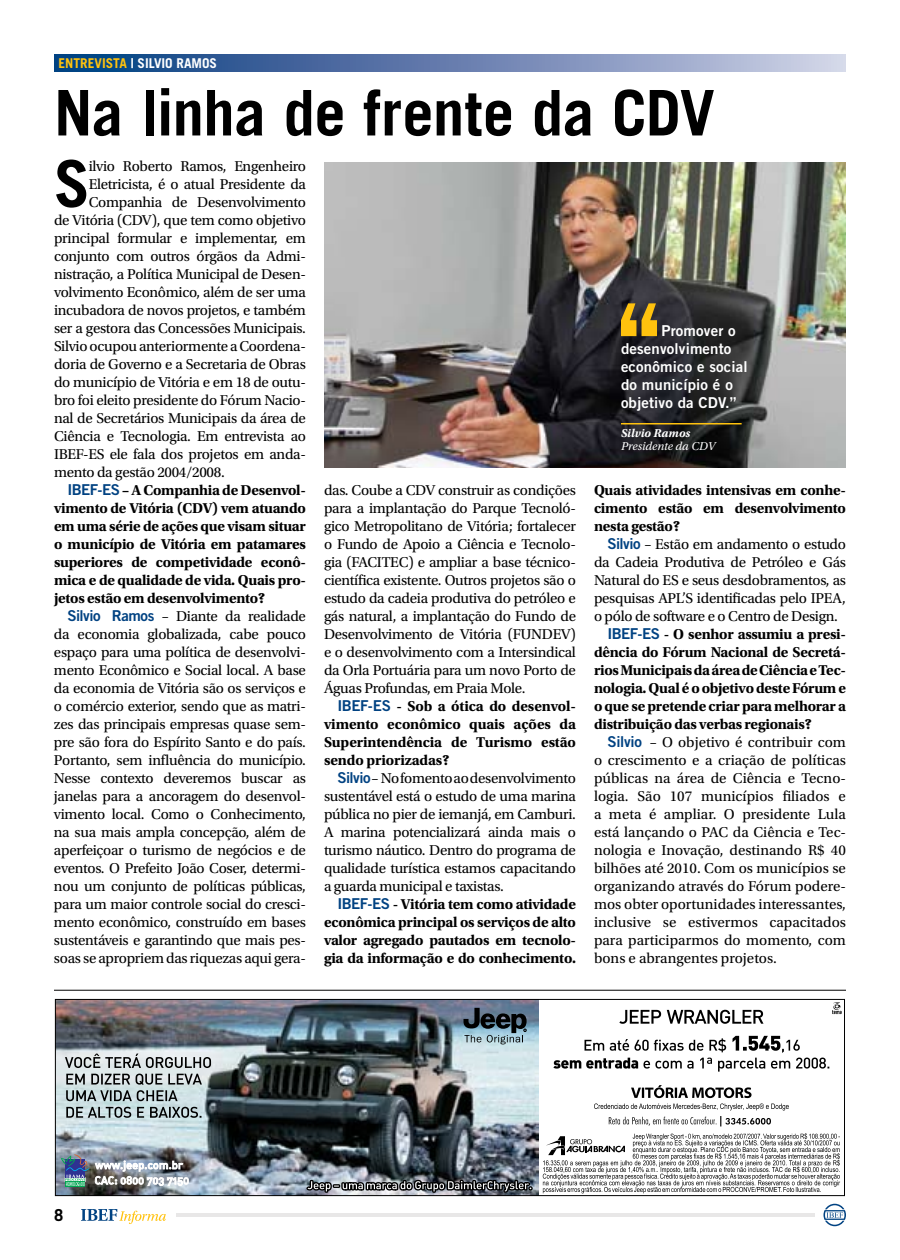
<style>
.page{position:relative;width:900px;height:1260px;background:#fff}
.page>*{position:absolute;margin:0;border:0;box-sizing:border-box;transform-origin:0 0}
.t1{font:700 64.8px "Trade Gothic LT Std";color:#000}
.t2{font:700 63px "Trade Gothic LT Std";letter-spacing:-.01em;color:#000}
.t3{font:700 16.5px "Trade Gothic LT Std";color:#000}
.t4{font:15px/18px "Utopia Std";letter-spacing:-.02em;color:#000;text-align:justify}
.t5{font:700 15px/18px "Utopia Std";letter-spacing:-.02em;color:#000;text-align:justify}
.t6{font:15px "Utopia Std";color:#000}
.t7{font:15px/18px "Trade Gothic LT Std Bd 2";letter-spacing:.01em;color:#fff}
.t8{font:700 13.5px "Trade Gothic LT Std";color:#fff}
.t9{font:italic 12px "Utopia Std";color:#fff}
.t10{font:italic 700 12px "Utopia Std";color:#fff}
.s1{color:#ffc20e}
.s2{font-family:"Trade Gothic LT Std Bd 2";font-weight:400;color:#004282}
.s3{font-family:"Trade Gothic LT Std Bd 2";color:#004282}
</style>
<div class="page">
<hr style="left:176px;top:1213px;width:638px;height:4px;background:#e8e7e7">
<svg style="left:823px;top:1204px;width:23px;height:22px"></svg>
<svg style="left:594px;top:1085px;width:195px;height:41px"></svg>
<img style="left:57px;top:1001px;width:482px;height:193px">
<svg style="left:304px;top:1152px;width:231px;height:42px;background:#5a6169"></svg>
<svg style="left:463px;top:1008px;width:64px;height:36px;background:#5e7380"></svg>
<svg style="left:65px;top:1054px;width:146px;height:64px;background:#a4aeb0"></svg>
<div style="left:65px;top:1181px;width:20px;height:6px;background:#00a651"></div>
<svg style="left:619px;top:1010px;width:145px;height:14px"></svg>
<svg style="left:553px;top:1036px;width:276px;height:36px"></svg>
<svg style="left:543px;top:1133px;width:297px;height:60px"></svg>
<img style="left:61px;top:1154px;width:128px;height:32px">
<svg style="left:832px;top:1002px;width:10px;height:12px"></svg>
<div style="left:55px;top:999px;width:790px;height:197px;border:1px solid #000"></div>
<hr style="left:54px;top:990px;width:792px;height:1px;background:#000">
<div style="left:54px;top:54px;width:792px;height:18px;background:linear-gradient(to right,#00377d,#d1cde4)"></div>
<img style="left:324px;top:162px;width:522px;height:306px">
<hr style="left:621px;top:423px;width:121px;height:1px;background:#ffc20e">
<svg style="left:621px;top:303px;width:36px;height:33px"></svg>
<svg style="left:81px;top:1209px;width:85px;height:15px"></svg>
<p class="t8" style="left:58px;top:55px;width:135px"><span class="s1">ENTREVISTA</span> | Silvio Ramos</p>
<h2 class="t2" style="left:54px;top:74px;width:662px">Na linha de frente da CDV</h2>
<h1 class="t1" style="left:54px;top:144px;width:38px">S</h1>
<p class="t4" style="left:89px;top:157px;width:219px">ilvio Roberto Ramos, Engenheiro</p>
<p class="t4" style="left:89px;top:175px;width:219px">Eletricista, é o atual Presidente da</p>
<p class="t4" style="left:89px;top:193px;width:219px">Companhia de Desenvolvimento</p>
<p class="t4" style="left:54px;top:211px;width:254px">de Vitória (CDV), que tem como objetivo</p>
<p class="t4" style="left:54px;top:229px;width:253px">principal formular e implementar, em</p>
<p class="t4" style="left:54px;top:247px;width:253px">conjunto com outros órgãos da Admi-</p>
<p class="t4" style="left:54px;top:265px;width:253px">nistração, a Política Municipal de Desen-</p>
<p class="t4" style="left:54px;top:283px;width:253px">volvimento Econômico, além de ser uma</p>
<p class="t4" style="left:54px;top:301px;width:254px">incubadora de novos projetos, e também</p>
<p class="t4" style="left:54px;top:319px;width:253px">ser a gestora das Concessões Municipais.</p>
<p class="t4" style="left:54px;top:337px;width:253px">Silvio ocupou anteriormente a Coordena-</p>
<p class="t4" style="left:54px;top:355px;width:253px">doria de Governo e a Secretaria de Obras</p>
<p class="t4" style="left:54px;top:373px;width:254px">do município de Vitória e em 18 de outu-</p>
<p class="t4" style="left:54px;top:391px;width:253px">bro foi eleito presidente do Fórum Nacio-</p>
<p class="t4" style="left:54px;top:409px;width:253px">nal de Secretários Municipais da área de</p>
<p class="t4" style="left:54px;top:427px;width:254px">Ciência e Tecnologia. Em entrevista ao</p>
<p class="t4" style="left:54px;top:445px;width:253px">IBEF-ES ele fala dos projetos em anda-</p>
<p class="t4" style="left:54px;top:463px;width:172px">mento da gestão 2004/2008.</p>
<p class="t5" style="left:68px;top:481px;width:240px"><span class="s2">IBEF-ES</span> – A Companhia de Desenvol-</p>
<p class="t5" style="left:54px;top:499px;width:253px">vimento de Vitória (CDV) vem atuando</p>
<p class="t5" style="left:54px;top:517px;width:254px">em uma série de ações que visam situar</p>
<p class="t5" style="left:54px;top:535px;width:253px">o município de Vitória em patamares</p>
<p class="t5" style="left:54px;top:553px;width:254px">superiores de competividade econô-</p>
<p class="t5" style="left:54px;top:571px;width:254px">mica e de qualidade de vida. Quais pro-</p>
<p class="t5" style="left:54px;top:589px;width:213px">jetos estão em desenvolvimento?</p>
<p class="t4" style="left:68px;top:607px;width:240px"><span class="s3">Silvio Ramos</span> – Diante da realidade</p>
<p class="t4" style="left:54px;top:625px;width:254px">da economia globalizada, cabe pouco</p>
<p class="t4" style="left:54px;top:643px;width:253px">espaço para uma política de desenvolvi-</p>
<p class="t4" style="left:54px;top:661px;width:253px">mento Econômico e Social local. A base</p>
<p class="t4" style="left:54px;top:679px;width:253px">da economia de Vitória são os serviços e</p>
<p class="t4" style="left:54px;top:697px;width:254px">o comércio exterior, sendo que as matri-</p>
<p class="t4" style="left:54px;top:715px;width:253px">zes das principais empresas quase sem-</p>
<p class="t4" style="left:54px;top:733px;width:253px">pre são fora do Espírito Santo e do país.</p>
<p class="t4" style="left:54px;top:751px;width:253px">Portanto, sem influência do município.</p>
<p class="t4" style="left:54px;top:769px;width:254px">Nesse contexto deveremos buscar as</p>
<p class="t4" style="left:54px;top:787px;width:253px">janelas para a ancoragem do desenvol-</p>
<p class="t4" style="left:54px;top:805px;width:253px">vimento local. Como o Conhecimento,</p>
<p class="t4" style="left:54px;top:823px;width:253px">na sua mais ampla concepção, além de</p>
<p class="t4" style="left:54px;top:841px;width:253px">aperfeiçoar o turismo de negócios e de</p>
<p class="t4" style="left:54px;top:859px;width:253px">eventos. O Prefeito João Coser, determi-</p>
<p class="t4" style="left:54px;top:877px;width:253px">nou um conjunto de políticas públicas,</p>
<p class="t4" style="left:54px;top:895px;width:254px">para um maior controle social do cresci-</p>
<p class="t4" style="left:54px;top:913px;width:253px">mento econômico, construído em bases</p>
<p class="t4" style="left:54px;top:931px;width:253px">sustentáveis e garantindo que mais pes-</p>
<p class="t4" style="left:54px;top:949px;width:254px">soas se apropriem das riquezas aqui gera-</p>
<p class="t4" style="left:324px;top:481px;width:254px">das. Coube a CDV construir as condições para a implantação do Parque Tecnoló&shy;gico Metropolitano de Vitória; fortalecer o Fundo de Apoio a Ciência e Tecnolo&shy;gia (FACITEC) e ampliar a base técnico&shy;científica existente. Outros projetos são o estudo da cadeia produtiva do petróleo e gás natural, a implantação do Fundo de Desenvolvimento de Vitória (FUNDEV) e o desenvolvimento com a Intersindical da Orla Portuária para um novo Porto de Águas Profundas, em Praia Mole.</p>
<p class="t5" style="left:324px;top:697px;width:254px;text-indent:14px"><span class="s2">IBEF-ES</span> - Sob a ótica do desenvol&shy;vimento econômico quais ações da Superintendência de Turismo estão sendo priorizadas?</p>
<p class="t4" style="left:324px;top:769px;width:253px;text-indent:14px"><span class="s3">Silvio</span> – No fomento ao desenvolvimento sustentável está o estudo de uma marina pública no pier de iemanjá, em Camburi.<br>A marina potencializará ainda mais o turismo náutico. Dentro do programa de qualidade turística estamos capacitando a guarda municipal e taxistas.</p>
<p class="t5" style="left:324px;top:895px;width:254px;text-indent:14px"><span class="s2">IBEF-ES</span> - Vitória tem como atividade econômica principal os serviços de alto valor agregado pautados em tecnolo&shy;gia da informação e do conhecimento.</p>
<p class="t7" style="left:621px;top:322px;width:128px;text-indent:40px">Promover o desenvolvimento econômico e social do município é o objetivo da CDV.”</p>
<p class="t10" style="left:621px;top:426px;width:71px">Silvio Ramos</p>
<p class="t9" style="left:621px;top:440px;width:96px">Presidente da CDV</p>
<p class="t5" style="left:594px;top:481px;width:254px">Quais atividades intensivas em conhe&shy;cimento estão em desenvolvimento nesta gestão?</p>
<p class="t4" style="left:608px;top:535px;width:240px"><span class="s3">Silvio</span> – Estão em andamento o estudo</p>
<p class="t4" style="left:594px;top:553px;width:254px">da Cadeia Produtiva de Petróleo e Gás</p>
<p class="t4" style="left:594px;top:571px;width:254px">Natural do ES e seus desdobramentos, as</p>
<p class="t4" style="left:594px;top:589px;width:253px">pesquisas APL’S identificadas pelo IPEA,</p>
<p class="t4" style="left:594px;top:607px;width:246px">o pólo de software e o Centro de Design.</p>
<p class="t5" style="left:608px;top:625px;width:240px"><span class="s2">IBEF-ES</span> - O senhor assumiu a presi-</p>
<p class="t5" style="left:594px;top:643px;width:253px">dência do Fórum Nacional de Secretá-</p>
<p class="t5" style="left:594px;top:661px;width:253px">rios Municipais da área de Ciência e Tec-</p>
<p class="t5" style="left:594px;top:679px;width:253px">nologia. Qual é o objetivo deste Fórum e</p>
<p class="t5" style="left:594px;top:697px;width:254px">o que se pretende criar para melhorar a</p>
<p class="t5" style="left:594px;top:715px;width:220px">distribuição das verbas regionais?</p>
<p class="t6" style="left:608px;top:734px;width:240px"><span class="s3">Silvio</span> – O objetivo é contribuir com</p>
<p class="t6" style="left:594px;top:752px;width:254px">o crescimento e a criação de políticas</p>
<p class="t6" style="left:594px;top:770px;width:254px">públicas na área de Ciência e Tecno-</p>
<p class="t6" style="left:594px;top:788px;width:253px">logia. São 107 municípios filiados e</p>
<p class="t6" style="left:594px;top:806px;width:253px">a meta é ampliar. O presidente Lula</p>
<p class="t6" style="left:594px;top:824px;width:253px">está lançando o PAC da Ciência e Tec-</p>
<p class="t6" style="left:594px;top:842px;width:253px">nologia e Inovação, destinando R$ 40</p>
<p class="t6" style="left:594px;top:860px;width:253px">bilhões até 2010. Com os municípios se</p>
<p class="t6" style="left:594px;top:878px;width:253px">organizando através do Fórum podere-</p>
<p class="t6" style="left:594px;top:896px;width:254px">mos obter oportunidades interessantes,</p>
<p class="t6" style="left:594px;top:914px;width:253px">inclusive se estivermos capacitados</p>
<p class="t6" style="left:594px;top:932px;width:253px">para participarmos do momento, com</p>
<p class="t6" style="left:594px;top:950px;width:184px">bons e abrangentes projetos.</p>
<p class="t3" style="left:54px;top:1205px;width:11px">8</p>
</div>
